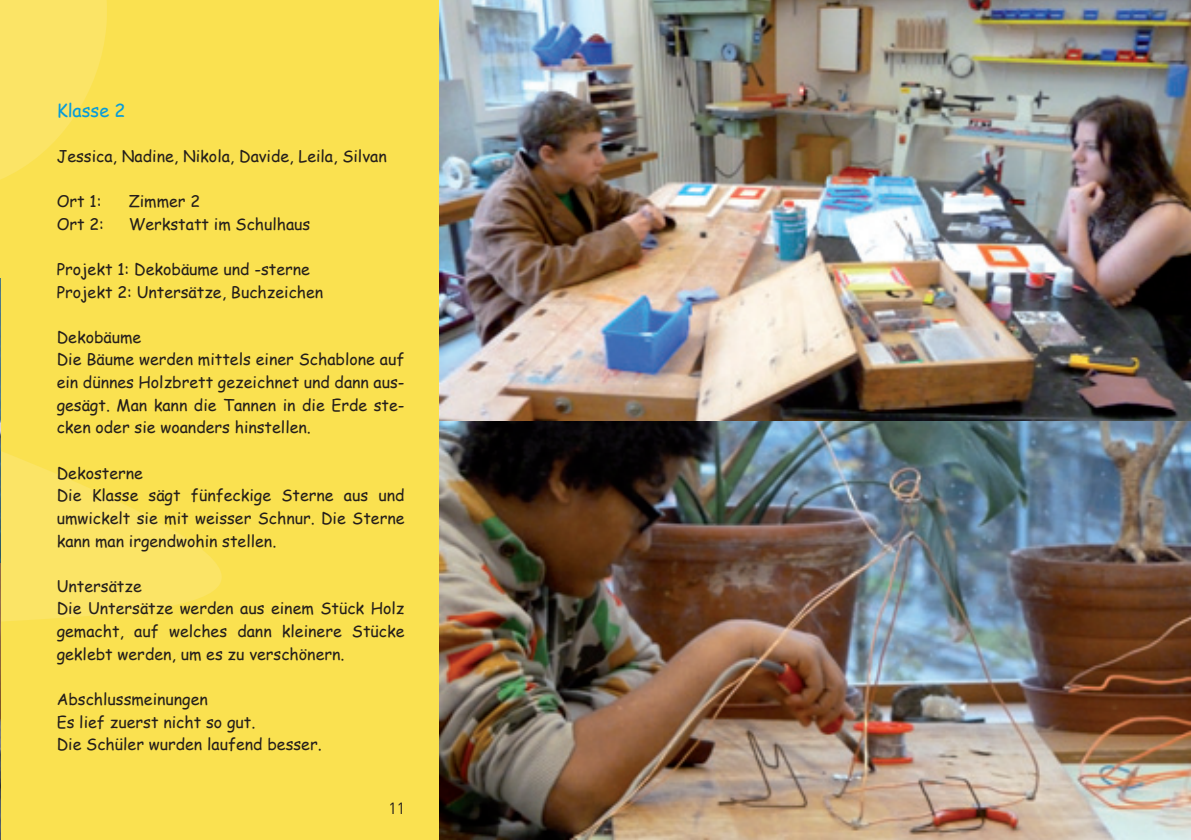
<style>
.page{position:relative;width:1191px;height:840px;background:#fff}
.page>*{position:absolute;margin:0;border:0;box-sizing:border-box;transform-origin:0 0}
.t1{font:18px "Comic Sans MS";color:#069bda}
.t2{font:16px/22.6px "Comic Sans MS";color:#241e1b}
.t3{font:16px "DIN Pro";color:#241e1b}
</style>
<div class="page">
<div style="left:0;top:0;width:1191px;height:839px;background:#fae150"></div>
<svg style="left:0;top:0;width:222px;height:621px"></svg>
<img style="left:0;top:562px;width:1px;height:277px">
<hr style="left:0;top:278px;width:1px;height:284px;background:#8bc63e">
<img style="left:439px;top:420px;width:752px;height:419px">
<img style="left:439px;top:0;width:752px;height:420px">
<p class="t1" style="left:57px;top:97px;width:70px">Klasse 2</p>
<p class="t2" style="left:57px;top:144px;width:331px">Jessica, Nadine, Nikola, Davide, Leila, Silvan</p>
<p class="t2" style="left:57px;top:189px;width:46px">Ort 1:</p>
<p class="t2" style="left:129px;top:189px;width:73px">Zimmer 2</p>
<p class="t2" style="left:57px;top:212px;width:49px">Ort 2:</p>
<p class="t2" style="left:129px;top:212px;width:183px">Werkstatt im Schulhaus</p>
<p class="t2" style="left:57px;top:257px;width:268px">Projekt 1: Dekobäume und -sterne<br>Projekt 2: Untersätze, Buchzeichen</p>
<p class="t2" style="left:57px;top:325px;width:349px">Dekobäume<br>Die Bäume werden mittels einer Schablone auf ein dünnes Holzbrett gezeichnet und dann aus&shy;gesägt. Man kann die Tannen in die Erde ste&shy;cken oder sie woanders hinstellen.</p>
<p class="t2" style="left:57px;top:460px;width:349px">Dekosterne<br>Die Klasse sägt fünfeckige Sterne aus und umwickelt sie mit weisser Schnur. Die Sterne kann man irgendwohin stellen.</p>
<p class="t2" style="left:57px;top:573px;width:349px">Untersätze<br>Die Untersätze werden aus einem Stück Holz gemacht, auf welches dann kleinere Stücke geklebt werden, um es zu verschönern.</p>
<p class="t2" style="left:57px;top:687px;width:266px">Abschlussmeinungen<br>Es lief zuerst nicht so gut.<br>Die Schüler wurden laufend besser.</p>
<p class="t3" style="left:388px;top:797px;width:18px">11</p>
</div>
